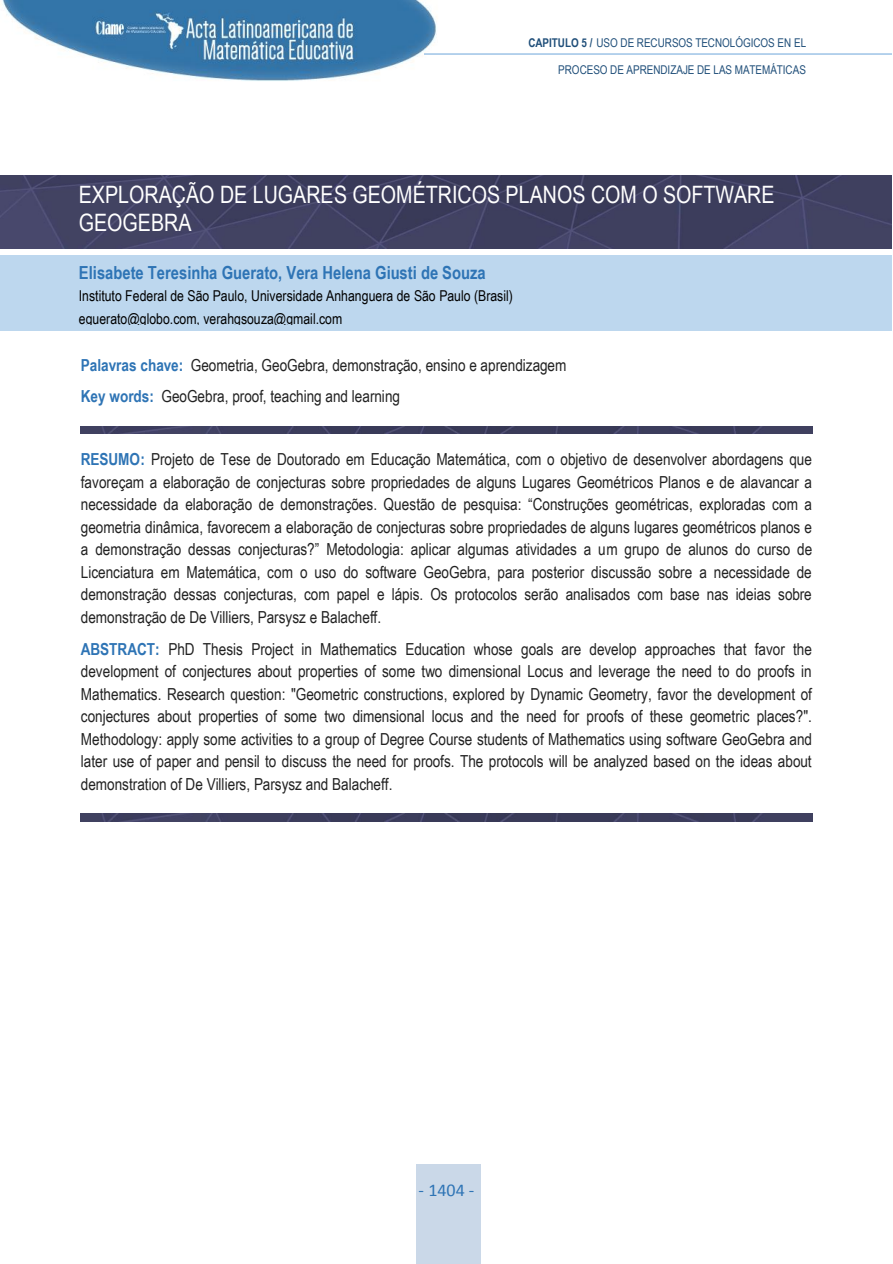
<style>
.page{position:relative;width:893px;height:1264px;background:#fff}
.page>*{position:absolute;margin:0;border:0;box-sizing:border-box;transform-origin:0 0}
.t1{font:24px/27.6px "Arial Narrow";color:#fff}
.t2{font:700 18px "Arial Narrow";color:#2e74b5}
.t3{font:18px "Calibri";color:#2e74b5}
.t4{font:16.5px/22.5px "Arial Narrow";color:#222;text-align:justify}
.t5{font:15px/22.5px "Arial Narrow";color:#000}
.t6{font:12px "Arial Narrow";letter-spacing:.005em;color:#1f4e79}
.s1{font-weight:700}
.s2{font-weight:700;color:#2e74b5}
</style>
<div class="page">
<div style="left:416px;top:1163px;width:64px;height:100px;background:#cad8e8"></div>
<img style="left:0;top:0;width:437px;height:81px">
<hr style="left:424px;top:53px;width:467px;height:2px;background:#9dc3e6">
<svg style="left:81px;top:813px;width:732px;height:8px"></svg>
<img style="left:81px;top:426px;width:731px;height:8px">
<img style="left:81px;top:813px;width:731px;height:7px">
<img style="left:0;top:176px;width:891px;height:73px">
<div style="left:0;top:255px;width:891px;height:75px;background:#bdd7ee"></div>
<p class="t6" style="left:528px;top:35px;width:279px"><span class="s1">CAPITULO 5 /</span> USO DE RECURSOS TECNOLÓGICOS EN EL</p>
<p class="t6" style="left:558px;top:63px;width:249px">PROCESO DE APRENDIZAJE DE LAS MATEMÁTICAS</p>
<h1 class="t1" style="left:79px;top:180px;width:697px">EXPLORAÇÃO DE LUGARES GEOMÉTRICOS PLANOS COM O SOFTWARE<br>GEOGEBRA</h1>
<p class="t2" style="left:79px;top:262px;width:408px">Elisabete Teresinha Guerato, Vera Helena Giusti de Souza</p>
<p class="t5" style="left:79px;top:284px;width:435px">Instituto Federal de São Paulo, Universidade Anhanguera de São Paulo (Brasil) eguerato@globo.com, verahgsouza@gmail.com</p>
<p class="t4" style="left:81px;top:349px;width:487px;line-height:31.5px"><span class="s2">Palavras chave:</span> Geometria, GeoGebra, demonstração, ensino e aprendizagem<br><span class="s2">Key words:</span> GeoGebra, proof, teaching and learning</p>
<p class="t4" style="left:81px;top:448px;width:732px"><span class="s2">RESUMO:</span> Projeto de Tese de Doutorado em Educação Matemática, com o objetivo de desenvolver abordagens que favoreçam a elaboração de conjecturas sobre propriedades de alguns Lugares Geométricos Planos e de alavancar a necessidade da elaboração de demonstrações. Questão de pesquisa: “Construções geométricas, exploradas com a geometria dinâmica, favorecem a elaboração de conjecturas sobre propriedades de alguns lugares geométricos planos e a demonstração dessas conjecturas?” Metodologia: aplicar algumas atividades a um grupo de alunos do curso de Licenciatura em Matemática, com o uso do software GeoGebra, para posterior discussão sobre a necessidade de demonstração dessas conjecturas, com papel e lápis. Os protocolos serão analisados com base nas ideias sobre demonstração de De Villiers, Parsysz e Balacheff.</p>
<p class="t4" style="left:81px;top:637px;width:732px"><span class="s2">ABSTRACT:</span> PhD Thesis Project in Mathematics Education whose goals are develop approaches that favor the development of conjectures about properties of some two dimensional Locus and leverage the need to do proofs in Mathematics. Research question: "Geometric constructions, explored by Dynamic Geometry, favor the development of conjectures about properties of some two dimensional locus and the need for proofs of these geometric places?".<br>Methodology: apply some activities to a group of Degree Course students of Mathematics using software GeoGebra and later use of paper and pensil to discuss the need for proofs. The protocols will be analyzed based on the ideas about demonstration of De Villiers, Parsysz and Balacheff.</p>
<p class="t3" style="left:418px;top:1182px;width:57px">- 1404 -</p>
</div>
